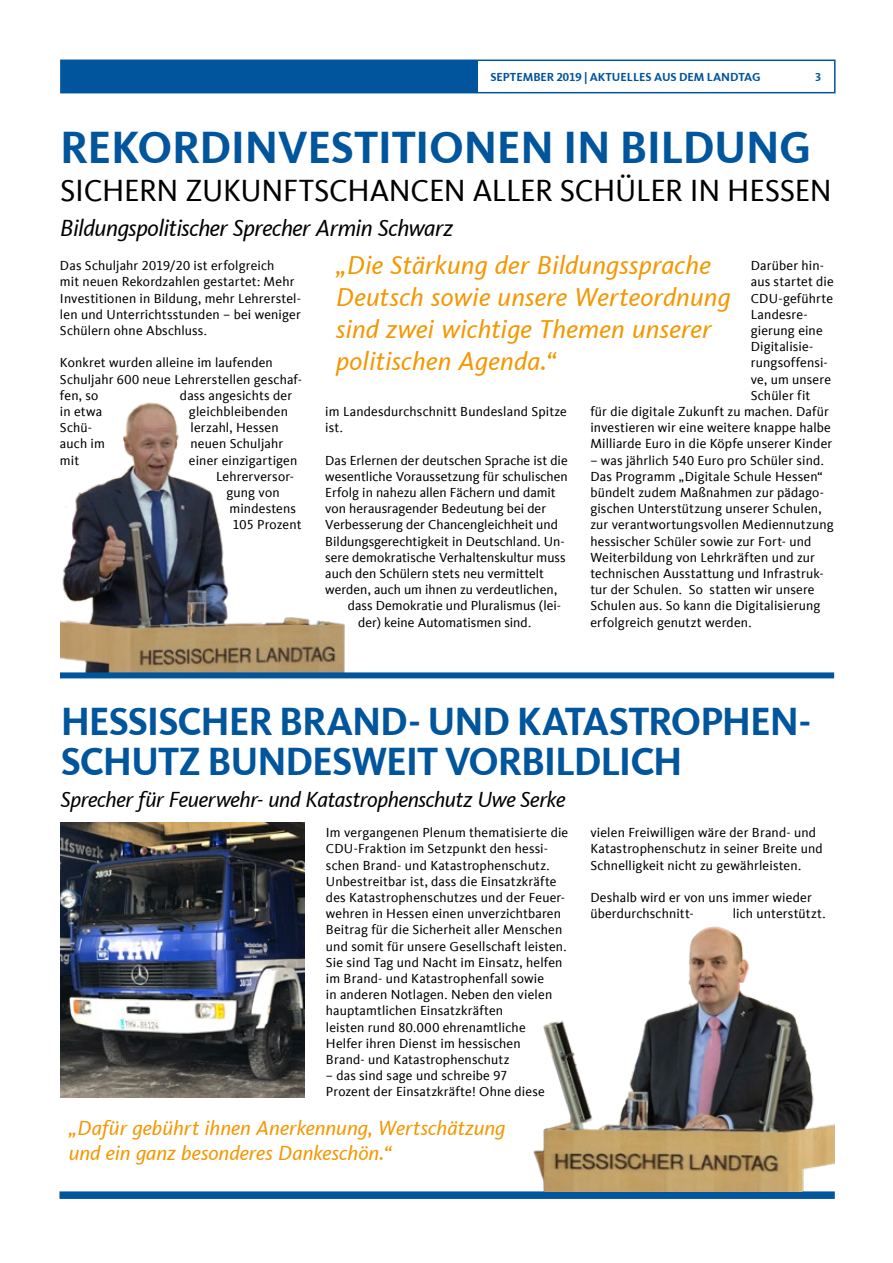
<style>
.page{position:relative;width:893px;height:1263px;background:#fff}
.page>*{position:absolute;margin:0;border:0;box-sizing:border-box;transform-origin:0 0}
.t1{font:700 46.5px "CDU Kievit Tab";letter-spacing:-.01em;color:#00559d}
.t2{font:700 40.5px/40.5px "CDU Kievit Tab";letter-spacing:-.03em;color:#00559d}
.t3{font:31.5px "CDU Kievit Tab";letter-spacing:-.01em;color:#000}
.t4{font:italic 26.55px/32px "CDU Kievit Tab";letter-spacing:.005em;color:#f49700}
.t5{font:italic 24px "CDU Kievit Tab";letter-spacing:-.02em;color:#000}
.t6{font:italic 22.5px "CDU Kievit Tab";letter-spacing:-.015em;color:#000}
.t7{font:italic 21px/25.2px "CDU Kievit Tab";color:#f49700}
.t8{font:13.5px/16.2px "CDU Kievit Tab";letter-spacing:.01em;color:#000}
.t9{font:700 12px "CDU Kievit Tab";color:#00559d}
</style>
<div class="page">
<div style="left:60px;top:60px;width:775px;height:33px;border:2px solid #00559d"></div>
<div style="left:61px;top:60px;width:417px;height:32px;background:#00559d"></div>
<div style="left:59px;top:1191px;width:776px;height:8px;background:#00559d"></div>
<img style="left:60px;top:402px;width:284px;height:270px">
<div style="left:60px;top:672px;width:774px;height:6px;background:#00559d"></div>
<img style="left:533px;top:926px;width:301px;height:265px">
<img style="left:60px;top:822px;width:244px;height:276px">
<p class="t9" style="left:490px;top:70px;width:272px">SEPTEMBER 2019 | AKTUELLES AUS DEM LANDTAG</p>
<p class="t9" style="left:815px;top:70px;width:8px">3</p>
<h1 class="t1" style="left:60px;top:120px;width:752px">REKORDINVESTITIONEN IN BILDUNG</h1>
<h3 class="t3" style="left:60px;top:173px;width:773px">SICHERN ZUKUNFTSCHANCEN ALLER SCHÜLER IN HESSEN</h3>
<h3 class="t5" style="left:60px;top:214px;width:394px">Bildungspolitischer Sprecher Armin Schwarz</h3>
<p class="t8" style="left:751px;top:258px;width:75px">Darüber hin-</p>
<p class="t8" style="left:751px;top:274px;width:85px">aus startet die</p>
<p class="t8" style="left:751px;top:290px;width:84px">CDU-geführte</p>
<p class="t8" style="left:751px;top:306px;width:58px">Landesre-</p>
<p class="t8" style="left:751px;top:322px;width:74px">gierung eine</p>
<p class="t8" style="left:751px;top:339px;width:64px">Digitalisie-</p>
<p class="t8" style="left:751px;top:355px;width:79px">rungsoffensi-</p>
<p class="t8" style="left:751px;top:371px;width:82px">ve, um unsere</p>
<p class="t8" style="left:751px;top:387px;width:61px">Schüler fit</p>
<p class="t8" style="left:590px;top:403px;width:240px">für die digitale Zukunft zu machen. Dafür</p>
<p class="t8" style="left:590px;top:420px;width:242px">investieren wir eine weitere knappe halbe</p>
<p class="t8" style="left:590px;top:436px;width:243px">Milliarde Euro in die Köpfe unserer Kinder</p>
<p class="t8" style="left:590px;top:452px;width:245px">– was jährlich 540 Euro pro Schüler sind.<br>Das Programm „Digitale Schule Hessen“ bündelt zudem Maßnahmen zur pädago&shy;gischen Unterstützung unserer Schulen, zur verantwortungsvollen Mediennutzung hessischer Schüler sowie zur Fort- und Weiterbildung von Lehrkräften und zur technischen Ausstattung und Infrastruk&shy;tur der Schulen. So statten wir unsere Schulen aus. So kann die Digitalisierung erfolgreich genutzt werden.</p>
<h3 class="t4" style="left:336px;top:249px;width:396px">„Die Stärkung der Bildungssprache<br>Deutsch sowie unsere Werteordnung sind zwei wichtige Themen unserer politischen Agenda.“</h3>
<p class="t8" style="left:60px;top:258px;width:242px">Das Schuljahr 2019/20 ist erfolgreich<br>mit neuen Rekordzahlen gestartet: Mehr Investitionen in Bildung, mehr Lehrerstel&shy;len und Unterrichtsstunden – bei weniger Schülern ohne Abschluss.</p>
<p class="t8" style="left:60px;top:355px;width:243px">Konkret wurden alleine im laufenden<br>Schuljahr 600 neue Lehrerstellen geschaf&shy;fen, so</p>
<p class="t8" style="left:180px;top:387px;width:114px">dass angesichts der</p>
<p class="t8" style="left:60px;top:403px;width:44px">in etwa</p>
<p class="t8" style="left:189px;top:403px;width:100px">gleichbleibenden</p>
<p class="t8" style="left:60px;top:420px;width:34px">Schü-</p>
<p class="t8" style="left:190px;top:420px;width:90px">lerzahl, Hessen</p>
<p class="t8" style="left:60px;top:436px;width:46px">auch im</p>
<p class="t8" style="left:190px;top:436px;width:94px">neuen Schuljahr</p>
<p class="t8" style="left:60px;top:452px;width:21px">mit</p>
<p class="t8" style="left:189px;top:452px;width:110px">einer einzigartigen</p>
<p class="t8" style="left:216px;top:468px;width:79px">Lehrerversor-</p>
<p class="t8" style="left:226px;top:484px;width:55px">gung von</p>
<p class="t8" style="left:229px;top:501px;width:68px">mindestens</p>
<p class="t8" style="left:232px;top:517px;width:70px">105 Prozent</p>
<p class="t8" style="left:325px;top:403px;width:243px">im Landesdurchschnitt Bundesland Spitze ist.</p>
<p class="t8" style="left:325px;top:452px;width:244px">Das Erlernen der deutschen Sprache ist die</p>
<p class="t8" style="left:325px;top:468px;width:244px">wesentliche Voraussetzung für schulischen</p>
<p class="t8" style="left:325px;top:484px;width:232px">Erfolg in nahezu allen Fächern und damit</p>
<p class="t8" style="left:325px;top:501px;width:222px">von herausragender Bedeutung bei der</p>
<p class="t8" style="left:325px;top:517px;width:234px">Verbesserung der Chancengleichheit und</p>
<p class="t8" style="left:325px;top:533px;width:241px">Bildungsgerechtigkeit in Deutschland. Un-</p>
<p class="t8" style="left:325px;top:549px;width:242px">sere demokratische Verhaltenskultur muss</p>
<p class="t8" style="left:325px;top:565px;width:220px">auch den Schülern stets neu vermittelt</p>
<p class="t8" style="left:325px;top:582px;width:233px">werden, auch um ihnen zu verdeutlichen,</p>
<p class="t8" style="left:348px;top:598px;width:215px">dass Demokratie und Pluralismus (lei-</p>
<p class="t8" style="left:358px;top:614px;width:174px">der) keine Automatismen sind.</p>
<h2 class="t2" style="left:61px;top:701px;width:752px">HESSISCHER BRAND- UND KATASTROPHEN-<br>SCHUTZ BUNDESWEIT VORBILDLICH</h2>
<h3 class="t6" style="left:61px;top:786px;width:506px">Sprecher für Feuerwehr- und Katastrophenschutz Uwe Serke</h3>
<p class="t8" style="left:326px;top:825px;width:244px">Im vergangenen Plenum thematisierte die CDU-Fraktion im Setzpunkt den hessi&shy;schen Brand- und Katastrophenschutz.<br>Unbestreitbar ist, dass die Einsatzkräfte des Katastrophenschutzes und der Feuer&shy;wehren in Hessen einen unverzichtbaren Beitrag für die Sicherheit aller Menschen und somit für unsere Gesellschaft leisten.<br>Sie sind Tag und Nacht im Einsatz, helfen im Brand- und Katastrophenfall sowie<br>in anderen Notlagen. Neben den vielen hauptamtlichen Einsatzkräften<br>leisten rund 80.000 ehrenamtliche<br>Helfer ihren Dienst im hessischen<br>Brand- und Katastrophenschutz</p>
<p class="t8" style="left:326px;top:1068px;width:220px">– das sind sage und schreibe 97<br>Prozent der Einsatzkräfte! Ohne diese</p>
<h3 class="t7" style="left:69px;top:1115px;width:438px">„Dafür gebührt ihnen Anerkennung, Wertschätzung und ein ganz besonderes Dankeschön.“</h3>
<p class="t8" style="left:590px;top:825px;width:234px">vielen Freiwilligen wäre der Brand- und<br>Katastrophenschutz in seiner Breite und<br>Schnelligkeit nicht zu gewährleisten.</p>
<p class="t8" style="left:590px;top:889px;width:223px">Deshalb wird er von uns immer wieder überdurchschnitt-</p>
<p class="t8" style="left:733px;top:906px;width:94px">lich unterstützt.</p>
</div>
